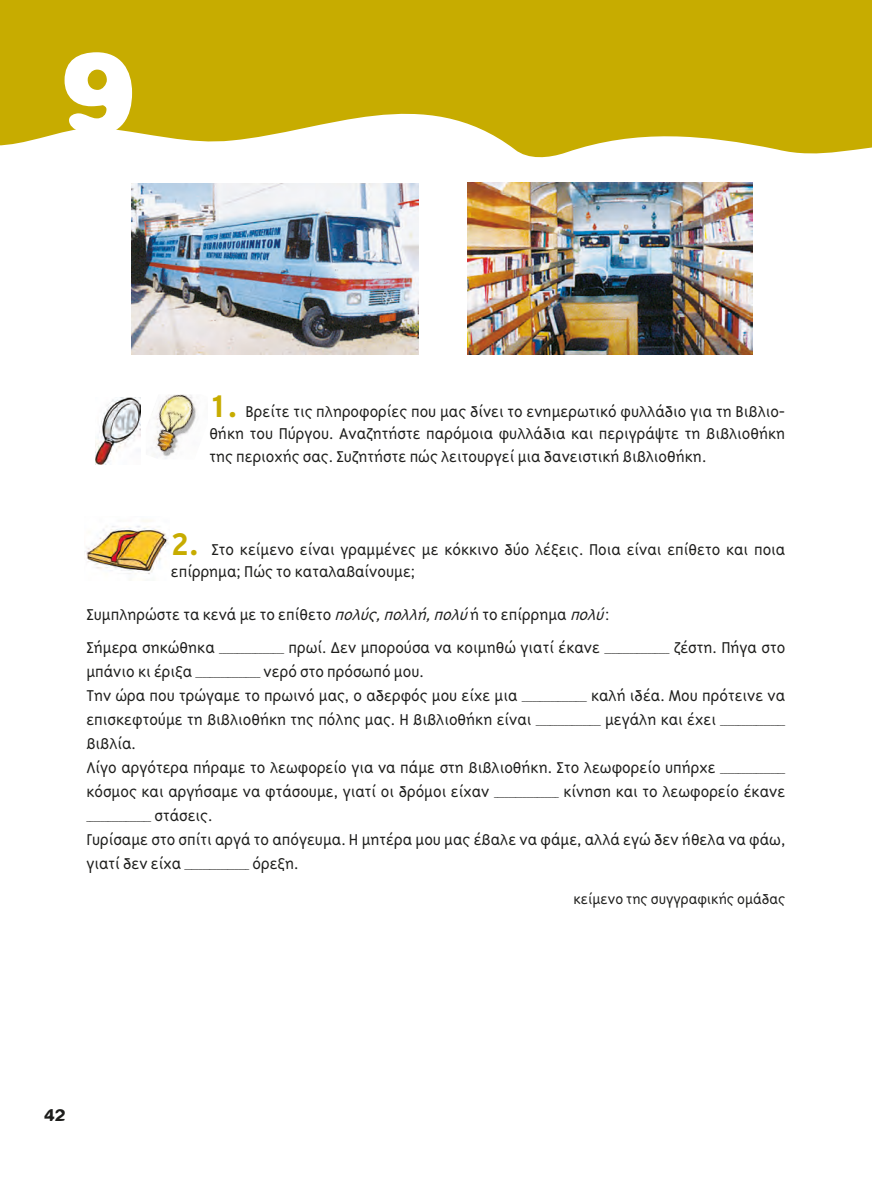
<style>
.page{position:relative;width:872px;height:1191px;background:#fff}
.page>*{position:absolute;margin:0;border:0;box-sizing:border-box;transform-origin:0 0}
.KEIMENO_EXO{font:300 18px/22.5px "Triplex Sans OTGR";color:#1d1d1b}
.YPOGRAFI{font:300 16.5px "Triplex Sans OTGR";color:#1d1d1b}
.t1{font:16.5px "CF Milk";color:#1d1d1b;scale:1.2 1}
.s1{font-weight:700;font-size:36px;color:#c7ac00}
.s2{font-style:italic}
</style>
<div class="page">
<svg style="left:0;top:0;width:872px;height:158px;background:#ceb723"></svg>
<svg style="left:65px;top:52px;width:67px;height:83px"></svg>
<img style="left:132px;top:184px;width:286px;height:170px">
<img style="left:467px;top:183px;width:285px;height:171px">
<img style="left:95px;top:397px;width:45px;height:67px">
<img style="left:153px;top:394px;width:44px;height:65px">
<img style="left:86px;top:520px;width:83px;height:54px">
<p class="KEIMENO_EXO" style="left:209px;top:400px;width:577px;text-align:justify"><span class="s1">1.</span> Βρείτε τις πληροφορίες που μας δίνει το ενημερωτικό φυλλάδιο για τη Βιβλιο&shy;θήκη του Πύργου. Αναζητήστε παρόμοια φυλλάδια και περιγράψτε τη βιβλιοθήκη της περιοχής σας. Συζητήστε πώς λειτουργεί μια δανειστική βιβλιοθήκη.</p>
<p class="KEIMENO_EXO" style="left:171px;top:538px;width:616px"><span class="s1">2.</span> Στο κείμενο είναι γραμμένες με κόκκινο δύο λέξεις. Ποια είναι επίθετο και ποια επίρρημα; Πώς το καταλαβαίνουμε;</p>
<p class="KEIMENO_EXO" style="left:86px;top:603px;width:524px">Συμπληρώστε τα κενά με το επίθετο <span class="s2">πολύς,πολλή,πολύ</span>ή το επίρρημα <span class="s2">πολύ</span>:</p>
<p class="KEIMENO_EXO" style="left:86px;top:636px;width:130px">Σήμερα σηκώθηκα</p>
<p class="KEIMENO_EXO" style="left:288px;top:636px;width:313px">πρωί. Δεν μπορούσα να κοιμηθώ γιατί έκανε</p>
<p class="KEIMENO_EXO" style="left:673px;top:636px;width:113px">ζέστη. Πήγα στο</p>
<p class="KEIMENO_EXO" style="left:86px;top:660px;width:107px">μπάνιο κι έριξα</p>
<p class="KEIMENO_EXO" style="left:264px;top:660px;width:162px">νερό στο πρόσωπό μου.</p>
<p class="KEIMENO_EXO" style="left:86px;top:684px;width:433px">Την ώρα που τρώγαμε το πρωινό μας, ο αδερφός μου είχε μια</p>
<p class="KEIMENO_EXO" style="left:591px;top:684px;width:196px">καλή ιδέα. Μου πρότεινε να</p>
<p class="KEIMENO_EXO" style="left:86px;top:708px;width:447px">επισκεφτούμε τη βιβλιοθήκη της πόλης μας. Η βιβλιοθήκη είναι</p>
<p class="KEIMENO_EXO" style="left:605px;top:708px;width:112px">μεγάλη και έχει</p>
<p class="KEIMENO_EXO" style="left:86px;top:732px;width:51px">βιβλία.</p>
<p class="KEIMENO_EXO" style="left:86px;top:755px;width:631px;line-height:24px">Λίγο αργότερα πήραμε το λεωφορείο για να πάμε στη βιβλιοθήκη. Στο λεωφορείο υπήρχε κόσμος και αργήσαμε να φτάσουμε, γιατί οι δρόμοι είχαν</p>
<p class="KEIMENO_EXO" style="left:563px;top:780px;width:223px">κίνηση και το λεωφορείο έκανε</p>
<p class="KEIMENO_EXO" style="left:154px;top:804px;width:59px">στάσεις.</p>
<p class="KEIMENO_EXO" style="left:86px;top:827px;width:700px;line-height:24px">Γυρίσαμε στο σπίτι αργά το απόγευμα. Η μητέρα μου μας έβαλε να φάμε, αλλά εγώ δεν ήθελα να φάω, γιατί δεν είχα</p>
<p class="KEIMENO_EXO" style="left:252px;top:852px;width:47px">όρεξη.</p>
<p class="YPOGRAFI" style="left:573px;top:890px;width:213px">κείμενο της συγγραφικής ομάδας</p>
<p class="t1" style="left:44px;top:1105px;width:19px">42</p>
</div>
